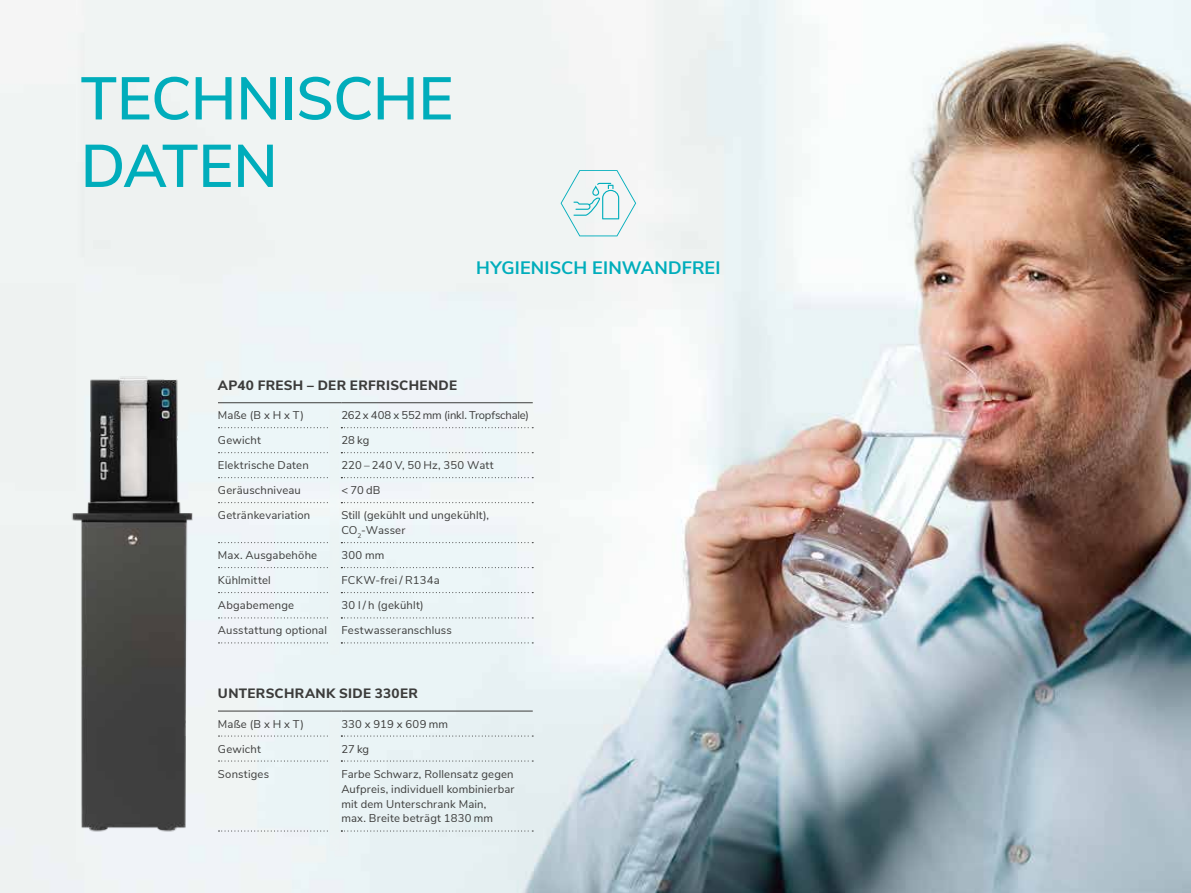
<style>
.page{position:relative;width:1191px;height:893px;background:#fff}
.page>*{position:absolute;margin:0;border:0;box-sizing:border-box;transform-origin:0 0}
.t1{font:600 60px/67.5px "Nunito Sans";letter-spacing:-.005em;color:#00adbb}
.t2{font:700 18px "Nunito Sans";letter-spacing:.01em;color:#00adbb}
.t3{font:800 13.5px "Nunito Sans";letter-spacing:.025em;color:#3c3c3b}
.t4{font:11.25px/15px "Nunito Sans";letter-spacing:.015em;color:#3c3c3b}
.t5{font:11.25px "Nunito Sans";letter-spacing:-.015em;color:#3c3c3b}
</style>
<div class="page">
<img style="left:0;top:0;width:1191px;height:893px">
<img style="left:75px;top:371px;width:108px;height:89px">
<img style="left:64px;top:460px;width:133px;height:394px">
<svg style="left:560px;top:170px;width:76px;height:66px"></svg>
<hr style="left:218px;top:402px;width:123px;height:1px;background:#3c3c3b">
<hr style="left:341px;top:402px;width:192px;height:1px;background:#3c3c3b">
<svg style="left:218px;top:427px;width:315px;height:1px"></svg>
<svg style="left:218px;top:452px;width:315px;height:1px"></svg>
<svg style="left:218px;top:477px;width:315px;height:1px"></svg>
<svg style="left:218px;top:502px;width:315px;height:1px"></svg>
<svg style="left:218px;top:542px;width:315px;height:1px"></svg>
<svg style="left:218px;top:567px;width:315px;height:1px"></svg>
<svg style="left:218px;top:592px;width:315px;height:1px"></svg>
<svg style="left:218px;top:617px;width:315px;height:1px"></svg>
<svg style="left:218px;top:642px;width:315px;height:1px"></svg>
<div style="left:334px;top:831px;width:14px;height:25px;background:#edf2f5"></div>
<hr style="left:218px;top:711px;width:123px;height:1px;background:#3c3c3b">
<hr style="left:341px;top:711px;width:192px;height:1px;background:#3c3c3b">
<svg style="left:218px;top:735px;width:315px;height:2px"></svg>
<svg style="left:218px;top:760px;width:315px;height:1px"></svg>
<svg style="left:218px;top:830px;width:315px;height:1px"></svg>
<div style="left:330px;top:409px;width:9px;height:442px;background:#ebf4f4"></div>
<h1 class="t1" style="left:81px;top:61px;width:374px">TECHNISCHE<br>DATEN</h1>
<h2 class="t2" style="left:476px;top:255px;width:246px">HYGIENISCH EINWANDFREI</h2>
<p class="t3" style="left:218px;top:375px;width:241px">AP40 FRESH – DER ERFRISCHENDE</p>
<p class="t4" style="left:218px;top:407px;width:87px">Maße (B x H x T)</p>
<p class="t5" style="left:341px;top:407px;width:189px">262 x 408 x 552 mm (inkl. Tropfschale)</p>
<p class="t4" style="left:218px;top:432px;width:44px">Gewicht</p>
<p class="t4" style="left:341px;top:432px;width:30px">28 kg</p>
<p class="t4" style="left:218px;top:457px;width:92px">Elektrische Daten</p>
<p class="t4" style="left:341px;top:457px;width:154px">220 – 240 V, 50 Hz, 350 Watt</p>
<p class="t4" style="left:218px;top:482px;width:84px">Geräuschniveau</p>
<p class="t4" style="left:341px;top:482px;width:41px">&lt; 70 dB</p>
<p class="t4" style="left:218px;top:507px;width:94px">Getränkevariation</p>
<p class="t4" style="left:341px;top:507px;width:149px">Still (gekühlt und ungekühlt),<br>CO<sub>2</sub>-Wasser</p>
<p class="t4" style="left:218px;top:547px;width:101px">Max. Ausgabehöhe</p>
<p class="t4" style="left:341px;top:547px;width:45px">300 mm</p>
<p class="t4" style="left:218px;top:572px;width:54px">Kühlmittel</p>
<p class="t4" style="left:341px;top:572px;width:100px">FCKW-frei / R134a</p>
<p class="t4" style="left:218px;top:597px;width:78px">Abgabemenge</p>
<p class="t4" style="left:341px;top:597px;width:84px">30 l / h (gekühlt)</p>
<p class="t4" style="left:218px;top:622px;width:111px">Ausstattung optional</p>
<p class="t4" style="left:341px;top:622px;width:112px">Festwasseranschluss</p>
<p class="t3" style="left:218px;top:684px;width:201px">UNTERSCHRANK SIDE 330ER</p>
<p class="t4" style="left:218px;top:715px;width:87px">Maße (B x H x T)</p>
<p class="t4" style="left:341px;top:715px;width:108px">330 x 919 x 609 mm</p>
<p class="t4" style="left:218px;top:740px;width:44px">Gewicht</p>
<p class="t4" style="left:341px;top:740px;width:29px">27 kg</p>
<p class="t4" style="left:218px;top:765px;width:53px">Sonstiges</p>
<p class="t4" style="left:341px;top:765px;width:175px">Farbe Schwarz, Rollensatz gegen<br>Aufpreis, individuell kombinierbar mit dem Unterschrank Main,<br>max. Breite beträgt 1830 mm</p>
</div>
